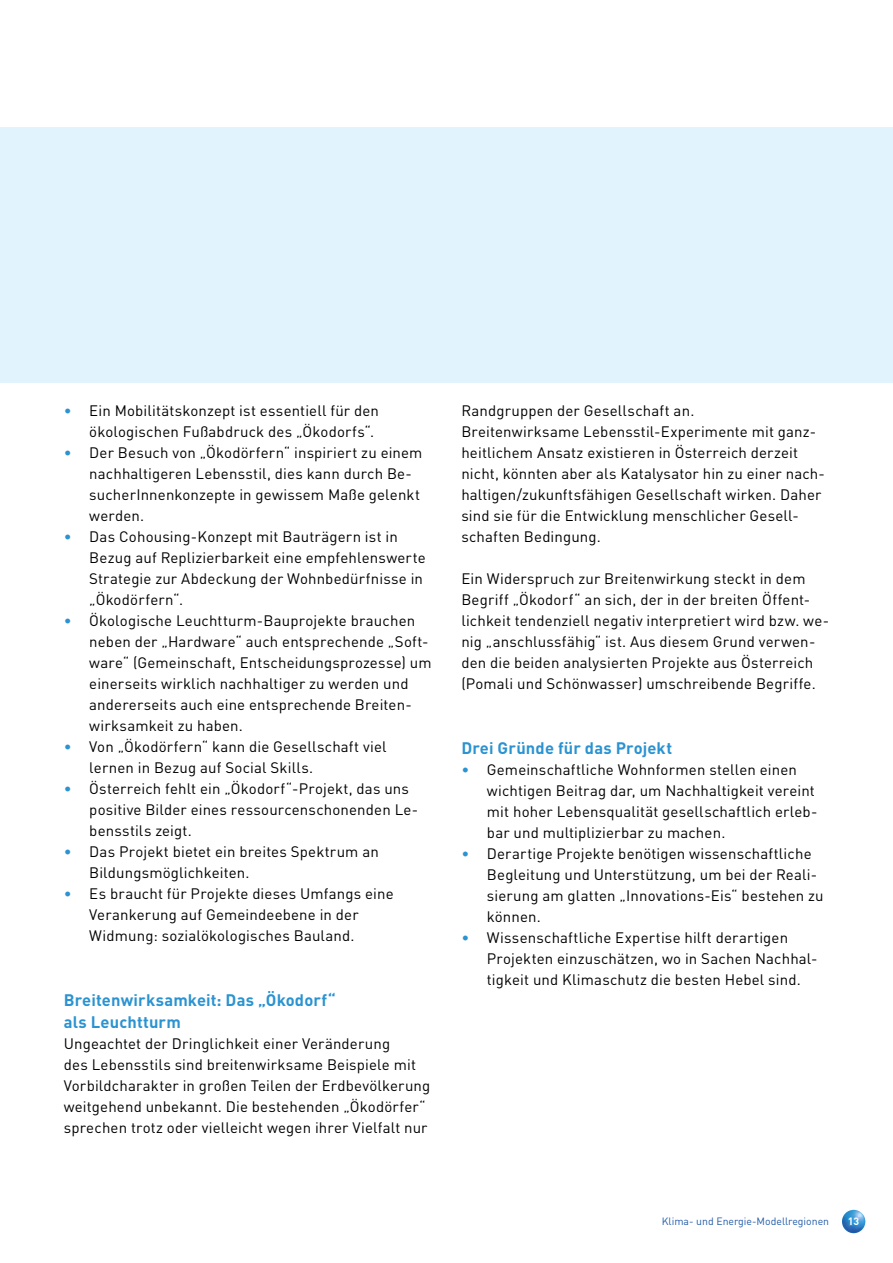
<style>
.page{position:relative;width:893px;height:1263px;background:#fff}
.page>*{position:absolute;margin:0;border:0;box-sizing:border-box;transform-origin:0 0}
.t1{font:700 16.5px/22.5px "DIN";letter-spacing:.01em;color:#2b93d1}
.t2{font:15px/21px "DIN";letter-spacing:.01em;color:#000}
.t3{font:10.5px "DIN";color:#225ba9}
.t4{font:700 10.5px "DIN";color:#fff}
.s1{color:#2b93d1}
</style>
<div class="page">
<img style="left:842px;top:1210px;width:23px;height:23px;border-radius:12px">
<div style="left:0;top:128px;width:893px;height:255px;background:#e1f4fd"></div>
<p class="t2" style="left:89px;top:400px;width:291px;text-indent:-26px"><span class="s1">•</span> Ein Mobilitätskonzept ist essentiell für den ökologischen Fußabdruck des „Ökodorfs“.</p>
<p class="t2" style="left:89px;top:442px;width:335px;text-indent:-26px"><span class="s1">•</span> Der Besuch von „Ökodörfern“ inspiriert zu einem nachhaltigeren Lebensstil, dies kann durch Be&shy;sucherInnenkonzepte in gewissem Maße gelenkt werden.</p>
<p class="t2" style="left:89px;top:526px;width:338px;text-indent:-26px"><span class="s1">•</span> Das Cohousing-Konzept mit Bauträgern ist in Bezug auf Replizierbarkeit eine empfehlenswerte Strategie zur Abdeckung der Wohnbedürfnisse in „Ökodörfern“.</p>
<p class="t2" style="left:89px;top:610px;width:344px;text-indent:-26px"><span class="s1">•</span> Ökologische Leuchtturm-Bauprojekte brauchen neben der „Hardware“ auch entsprechende „Soft&shy;ware“ (Gemeinschaft, Entscheidungsprozesse) um einerseits wirklich nachhaltiger zu werden und andererseits auch eine entsprechende Breiten&shy;wirksamkeit zu haben.</p>
<p class="t2" style="left:89px;top:736px;width:299px;text-indent:-26px"><span class="s1">•</span> Von „Ökodörfern“ kann die Gesellschaft viel lernen in Bezug auf Social Skills.</p>
<p class="t2" style="left:89px;top:778px;width:330px;text-indent:-26px"><span class="s1">•</span> Österreich fehlt ein „Ökodorf“-Projekt, das uns positive Bilder eines ressourcenschonenden Le&shy;bensstils zeigt.</p>
<p class="t2" style="left:89px;top:841px;width:291px;text-indent:-26px"><span class="s1">•</span> Das Projekt bietet ein breites Spektrum an<br>Bildungsmöglichkeiten.</p>
<p class="t2" style="left:89px;top:883px;width:306px;text-indent:-26px"><span class="s1">•</span> Es braucht für Projekte dieses Umfangs eine<br>Verankerung auf Gemeindeebene in der<br>Widmung: sozialökologisches Bauland.</p>
<p class="t1" style="left:64px;top:988px;width:273px">Breitenwirksamkeit: Das „Ökodorf“ als Leuchtturm</p>
<p class="t2" style="left:64px;top:1033px;width:368px">Ungeachtet der Dringlichkeit einer Veränderung<br>des Lebensstils sind breitenwirksame Beispiele mit Vorbildcharakter in großen Teilen der Erdbevölkerung weitgehend unbekannt. Die bestehenden „Ökodörfer“ sprechen trotz oder vielleicht wegen ihrer Vielfalt nur</p>
<p class="t2" style="left:461px;top:400px;width:365px">Randgruppen der Gesellschaft an.<br>Breitenwirksame Lebensstil-Experimente mit ganz&shy;heitlichem Ansatz existieren in Österreich derzeit nicht, könnten aber als Katalysator hin zu einer nach&shy;haltigen/zukunftsfähigen Gesellschaft wirken. Daher sind sie für die Entwicklung menschlicher Gesell&shy;schaften Bedingung.</p>
<p class="t2" style="left:461px;top:568px;width:369px">Ein Widerspruch zur Breitenwirkung steckt in dem Begriff „Ökodorf“ an sich, der in der breiten Öffent&shy;lichkeit tendenziell negativ interpretiert wird bzw. we&shy;nig „anschlussfähig“ ist. Aus diesem Grund verwen&shy;den die beiden analysierten Projekte aus Österreich (Pomali und Schönwasser) umschreibende Begriffe.</p>
<p class="t1" style="left:461px;top:736px;width:212px">Drei Gründe für das Projekt</p>
<p class="t2" style="left:487px;top:758px;width:332px;text-indent:-26px"><span class="s1">•</span> Gemeinschaftliche Wohnformen stellen einen wichtigen Beitrag dar, um Nachhaltigkeit vereint mit hoher Lebensqualität gesellschaftlich erleb&shy;bar und multiplizierbar zu machen.</p>
<p class="t2" style="left:487px;top:842px;width:338px;text-indent:-26px"><span class="s1">•</span> Derartige Projekte benötigen wissenschaftliche Begleitung und Unterstützung, um bei der Reali&shy;sierung am glatten „Innovations-Eis“ bestehen zu können.</p>
<p class="t2" style="left:487px;top:926px;width:332px;text-indent:-26px"><span class="s1">•</span> Wissenschaftliche Expertise hilft derartigen<br>Projekten einzuschätzen, wo in Sachen Nachhal&shy;tigkeit und Klimaschutz die besten Hebel sind.</p>
<p class="t3" style="left:662px;top:1214px;width:169px">Klima- und Energie-Modellregionen</p>
<p class="t4" style="left:848px;top:1214px;width:13px">13</p>
</div>
